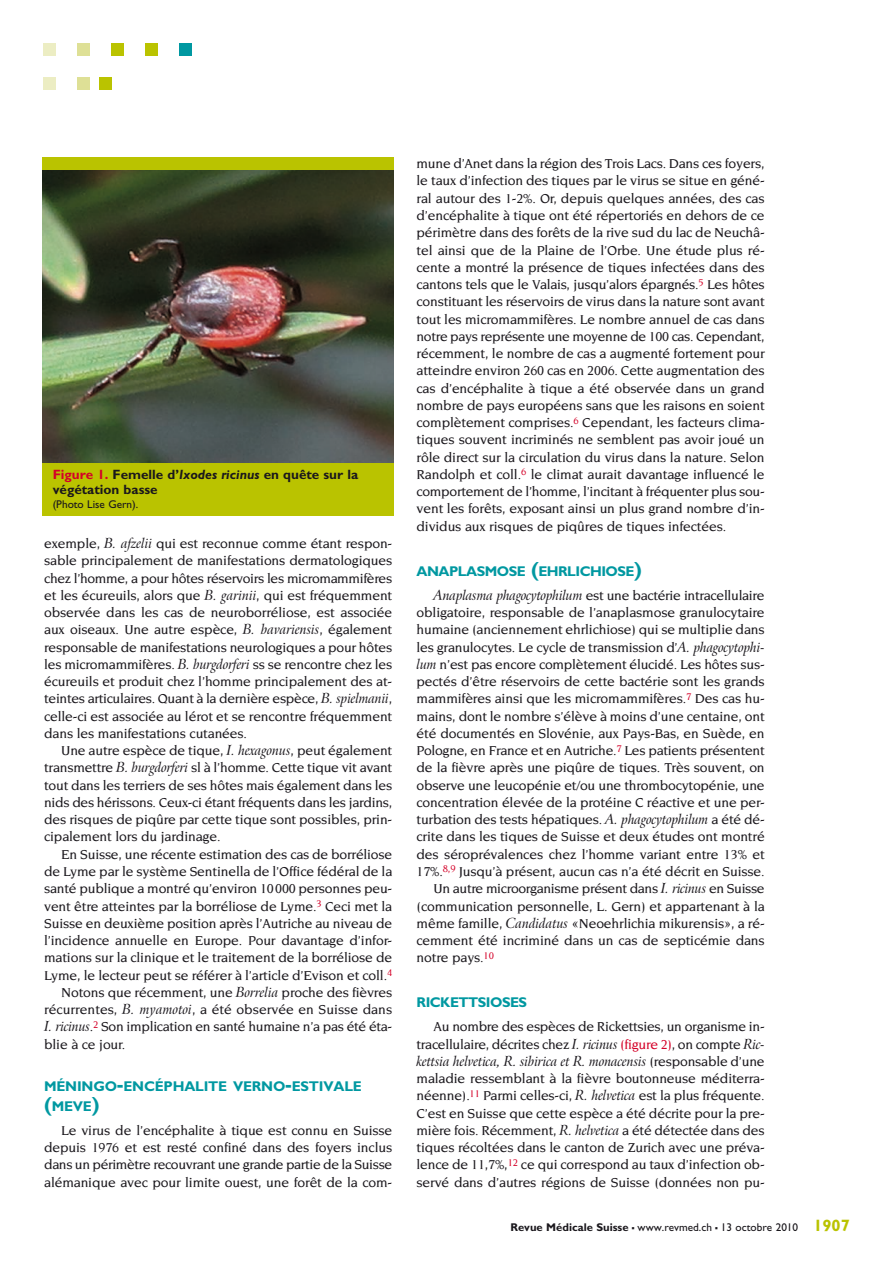
<style>
.page{position:relative;width:894px;height:1264px;background:#fff}
.page>*{position:absolute;margin:0;border:0;box-sizing:border-box;transform-origin:0 0}
.t1{font:700 14.1px/19.5px "Gill Sans";letter-spacing:-.015em;color:#0098a1}
.t2{font:700 14.1px "Gill Sans";letter-spacing:-.035em;color:#0098a1}
.t3{font:500 13.95px/17.2px "Novarese";letter-spacing:-.01em;color:#1a171c;text-align:justify}
.t4{font:italic 13.95px "Arrus BT";letter-spacing:-.015em;color:#1a171c;scale:.95 1}
.t5{font:700 13.5px/15px "Gill Sans";color:#1a171c}
.t6{font:11.25px "Gill Sans";color:#1a171c}
.s1{color:#d40028}
.s2{font-style:italic}
.s3{font-family:"Arrus BT";font-weight:400;font-style:italic}
.s4{font-size:20.25px}
.s5{font-family:"Novarese";font-weight:500;font-style:normal}
.s6{font-weight:700}
.s7{font-weight:700;font-size:16.5px}
.s8{font-weight:700;font-size:16.5px;color:#bac300}
</style>
<div class="page">
<div style="left:179px;top:43px;width:12px;height:12px;background:#0098a1"></div>
<div style="left:145px;top:43px;width:12px;height:12px;background:#bac300"></div>
<div style="left:111px;top:43px;width:12px;height:12px;background:#bac300"></div>
<div style="left:77px;top:43px;width:12px;height:12px;background:#dee096"></div>
<div style="left:43px;top:43px;width:12px;height:12px;background:#ecedc3"></div>
<div style="left:99px;top:77px;width:12px;height:12px;background:#bac300"></div>
<div style="left:77px;top:77px;width:12px;height:12px;background:#dee096"></div>
<div style="left:43px;top:77px;width:12px;height:12px;background:#ecedc3"></div>
<img style="left:43px;top:170px;width:350px;height:292px">
<div style="left:43px;top:462px;width:350px;height:53px;background:#bac300"></div>
<div style="left:43px;top:157px;width:350px;height:13px;background:#bac300"></div>
<p class="t5" style="left:53px;top:467px;width:307px"><span class="s1">Figure 1.</span> Femelle d’<span class="s2">Ixodes ricinus</span> en quête sur la végétation basse</p>
<p class="t6" style="left:53px;top:497px;width:87px">(Photo Lise Gern).</p>
<p class="t3" style="left:44px;top:534px;width:349px">exemple, <span class="s3">B. afzelii</span> qui est reconnue comme étant respon&shy;sable principalement de manifestations dermatologiques chez l’homme, a pour hôtes réservoirs les micromammifères et les écureuils, alors que <span class="s3">B. garinii</span>, qui est fréquemment observée dans les cas de neuroborréliose, est associée aux oiseaux. Une autre espèce, <span class="s3">B. bavariensis</span>, également responsable de manifestations neurologiques a pour hôtes les micromammifères. <span class="s3">B. burgdorferi</span> ss se rencontre chez les écureuils et produit chez l’homme principalement des at&shy;teintes articulaires. Quant à la dernière espèce, <span class="s3">B. spielmanii</span>, celle-ci est associée au lérot et se rencontre fréquemment dans les manifestations cutanées.</p>
<p class="t3" style="left:44px;top:741px;width:349px;text-indent:17px">Une autre espèce de tique, <span class="s3">I. hexagonus</span>, peut également transmettre <span class="s3">B. burgdorferi</span> sl à l’homme. Cette tique vit avant tout dans les terriers de ses hôtes mais également dans les nids des hérissons. Ceux-ci étant fréquents dans les jardins, des risques de piqûre par cette tique sont possibles, prin&shy;cipalement lors du jardinage.</p>
<p class="t3" style="left:61px;top:845px;width:332px">En Suisse, une récente estimation des cas de borréliose</p>
<p class="t3" style="left:44px;top:862px;width:349px">de Lyme par le système Sentinella de l’Office fédéral de la</p>
<p class="t3" style="left:44px;top:879px;width:348px">santé publique a montré qu’environ 10000 personnes peu-</p>
<p class="t3" style="left:44px;top:897px;width:349px">vent être atteintes par la borréliose de Lyme.<sup>3</sup> Ceci met la</p>
<p class="t3" style="left:44px;top:914px;width:349px">Suisse en deuxième position après l’Autriche au niveau de</p>
<p class="t3" style="left:44px;top:931px;width:349px">l’incidence annuelle en Europe. Pour davantage d’infor-</p>
<p class="t3" style="left:44px;top:948px;width:349px">mations sur la clinique et le traitement de la borréliose de</p>
<p class="t3" style="left:44px;top:966px;width:349px">Lyme, le lecteur peut se référer à l’article d’Evison et coll.<sup>4</sup></p>
<p class="t3" style="left:61px;top:983px;width:332px">Notons que récemment, une <span class="s3">Borrelia</span> proche des fièvres</p>
<p class="t3" style="left:44px;top:1000px;width:349px">récurrentes, <span class="s3">B. myamotoi</span>, a été observée en Suisse dans</p>
<p class="t3" style="left:44px;top:1017px;width:349px"><span class="s3">I. ricinus</span>.<sup>2</sup> Son implication en santé humaine n’a pas été éta-</p>
<p class="t3" style="left:44px;top:1035px;width:83px">blie à ce jour.</p>
<p class="t1" style="left:44px;top:1076px;width:319px">MÉNINGO<span class="s4">-</span>ENCÉPHALITE VERNO<span class="s4">-</span>ESTIVALE <span class="s4">(</span>MEVE<span class="s4">)</span></p>
<p class="t3" style="left:44px;top:1121px;width:349px;text-indent:17px">Le virus de l’encéphalite à tique est connu en Suisse depuis 1976 et est resté confiné dans des foyers inclus dans un périmètre recouvrant une grande partie de la Suisse alémanique avec pour limite ouest, une forêt de la com-</p>
<p class="t3" style="left:416px;top:155px;width:349px">mune d’Anet dans la région des Trois Lacs. Dans ces foyers, le taux d’infection des tiques par le virus se situe en géné&shy;ral autour des 1-2%. Or, depuis quelques années, des cas d’encéphalite à tique ont été répertoriés en dehors de ce périmètre dans des forêts de la rive sud du lac de Neuchâ&shy;tel ainsi que de la Plaine de l’Orbe. Une étude plus ré&shy;cente a montré la présence de tiques infectées dans des cantons tels que le Valais, jusqu’alors épargnés.<sup>5</sup> Les hôtes constituant les réservoirs de virus dans la nature sont avant tout les micromammifères. Le nombre annuel de cas dans notre pays représente une moyenne de 100 cas. Cependant, récemment, le nombre de cas a augmenté fortement pour atteindre environ 260 cas en 2006. Cette augmentation des cas d’encéphalite à tique a été observée dans un grand nombre de pays européens sans que les raisons en soient complètement comprises.<sup>6</sup> Cependant, les facteurs clima&shy;tiques souvent incriminés ne semblent pas avoir joué un rôle direct sur la circulation du virus dans la nature. Selon Randolph et coll.<sup>6</sup> le climat aurait davantage influencé le comportement de l’homme, l’incitant à fréquenter plus sou&shy;vent les forêts, exposant ainsi un plus grand nombre d’in&shy;dividus aux risques de piqûres de tiques infectées.</p>
<p class="t2" style="left:416px;top:562px;width:227px">ANAPLASMOSE <span class="s4">(</span>EHRLICHIOSE<span class="s4">)</span></p>
<p class="t3" style="left:433px;top:586px;width:332px"><span class="s3">Anaplasma phagocytophilum</span> est une bactérie intracellulaire</p>
<p class="t3" style="left:416px;top:603px;width:349px">obligatoire, responsable de l’anaplasmose granulocytaire</p>
<p class="t3" style="left:416px;top:621px;width:349px">humaine (anciennement ehrlichiose) qui se multiplie dans</p>
<p class="t3" style="left:416px;top:638px;width:349px">les granulocytes. Le cycle de transmission d’<span class="s3">A. phagocytophi-</span></p>
<p class="t3" style="left:416px;top:655px;width:348px"><span class="s3">lum</span> n’est pas encore complètement élucidé. Les hôtes sus-</p>
<p class="t3" style="left:416px;top:672px;width:349px">pectés d’être réservoirs de cette bactérie sont les grands</p>
<p class="t3" style="left:416px;top:690px;width:349px">mammifères ainsi que les micromammifères.<sup>7</sup> Des cas hu-</p>
<p class="t3" style="left:416px;top:707px;width:349px">mains, dont le nombre s’élève à moins d’une centaine, ont</p>
<p class="t3" style="left:416px;top:724px;width:349px">été documentés en Slovénie, aux Pays-Bas, en Suède, en</p>
<p class="t3" style="left:416px;top:741px;width:349px">Pologne, en France et en Autriche.<sup>7</sup> Les patients présentent</p>
<p class="t3" style="left:416px;top:759px;width:349px">de la fièvre après une piqûre de tiques. Très souvent, on</p>
<p class="t3" style="left:416px;top:776px;width:349px">observe une leucopénie et/ou une thrombocytopénie, une</p>
<p class="t3" style="left:416px;top:793px;width:349px">concentration élevée de la protéine C réactive et une per-</p>
<p class="t3" style="left:416px;top:810px;width:348px">turbation des tests hépatiques. <span class="s3">A. phagocytophilum</span> a été dé-</p>
<p class="t3" style="left:416px;top:828px;width:349px">crite dans les tiques de Suisse et deux études ont montré</p>
<p class="t3" style="left:416px;top:845px;width:349px">des séroprévalences chez l’homme variant entre 13% et</p>
<p class="t3" style="left:416px;top:862px;width:349px">17%.<sup>8,9</sup> Jusqu’à présent, aucun cas n’a été décrit en Suisse.</p>
<p class="t3" style="left:433px;top:879px;width:332px">Un autre microorganisme présent dans <span class="s3">I. ricinus</span> en Suisse</p>
<p class="t3" style="left:416px;top:897px;width:349px">(communication personnelle, L. Gern) et appartenant à la</p>
<p class="t3" style="left:416px;top:914px;width:349px">même famille, <span class="s3">Candidatus</span> «Neoehrlichia mikurensis», a ré-</p>
<p class="t3" style="left:416px;top:931px;width:349px">cemment été incriminé dans un cas de septicémie dans</p>
<p class="t3" style="left:416px;top:948px;width:79px">notre pays.<sup>10</sup></p>
<p class="t2" style="left:416px;top:993px;width:112px">RICKETTSIOSES</p>
<p class="t3" style="left:416px;top:1017px;width:349px;text-align:right">Au nombre des espèces de Rickettsies, un organisme in&shy;tracellulaire, décrites chez <span class="s3">I. ricinus</span> <span class="s1">(figure 2)</span>, on compte <span class="s3">Ric-</span></p>
<p class="t4" style="left:416px;top:1051px;width:368px">kettsia helvetica, R. sibirica et R. monacensis <span class="s5">(responsable d’une</span></p>
<p class="t3" style="left:416px;top:1069px;width:349px">maladie ressemblant à la fièvre boutonneuse méditerra&shy;néenne).<sup>11</sup> Parmi celles-ci, <span class="s3">R. helvetica</span> est la plus fréquente.<br>C’est en Suisse que cette espèce a été décrite pour la pre&shy;mière fois. Récemment, <span class="s3">R. helvetica</span> a été détectée dans des tiques récoltées dans le canton de Zurich avec une préva&shy;lence de 11,7%,<sup>12</sup> ce qui correspond au taux d’infection ob&shy;servé dans d’autres régions de Suisse (données non pu-</p>
<p class="t6" style="left:510px;top:1220px;width:341px"><span class="s6">Revue Médicale Suisse</span> <span class="s7">–</span> www.revmed.ch <span class="s7">–</span> 13 octobre 2010 <span class="s8">1907</span></p>
</div>
